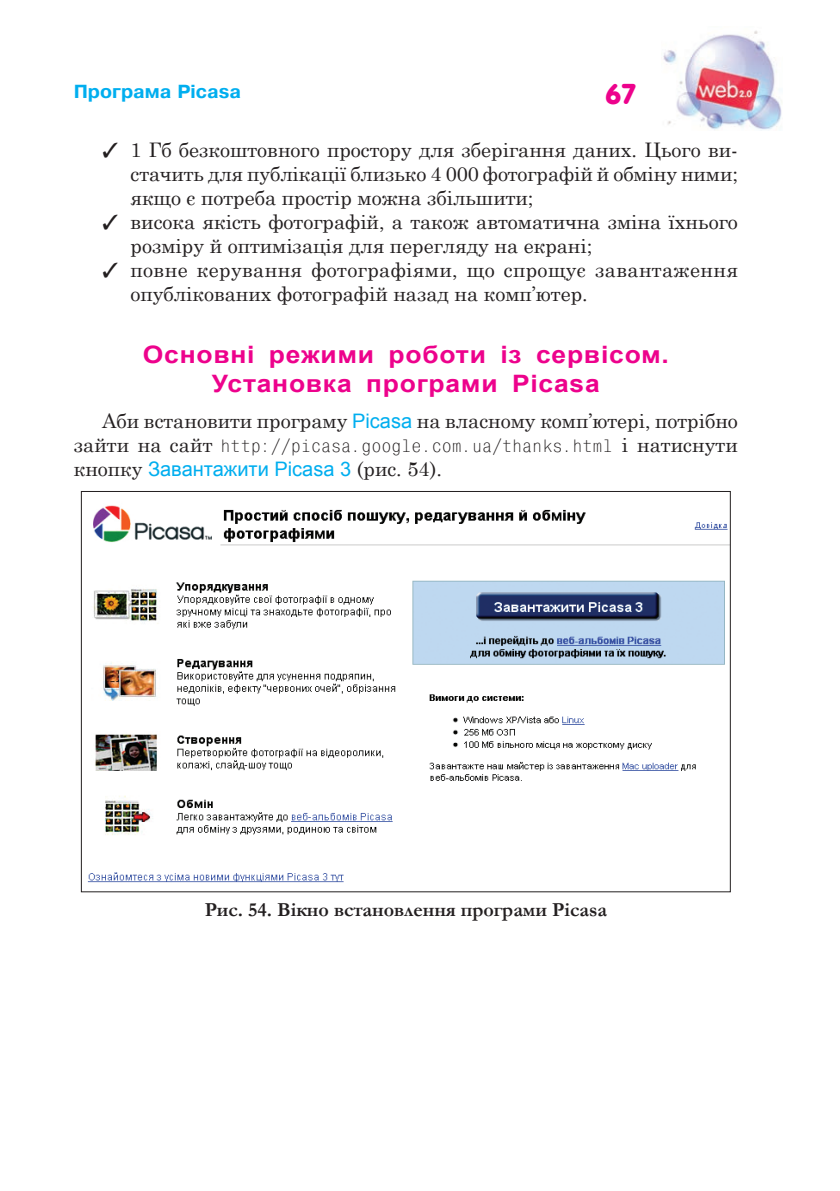
<style>
.page{position:relative;width:840px;height:1191px;background:#fff}
.page>*{position:absolute;margin:0;border:0;box-sizing:border-box;transform-origin:0 0}
.t1{font:28px "Vogue";color:#ed028c}
.Пункт{font:700 24px/28.8px "Arial";letter-spacing:.03em;color:#ed028c;text-align:center;scale:1.1 1}
.Текст_список{font:20px/24px "Century Schoolbook";color:#231f20;text-align:justify}
.Текст{font:20px/24px "Century Schoolbook";color:#231f20;text-align:justify}
.Текст_список-2{font:20px/24px "Century Schoolbook";letter-spacing:.02em;color:#231f20}
.Рисунок{font:700 20px "Garamond";color:#231f20}
.t2{font:700 18px "Pragmatica";color:#00aeef}
.s1{font-family:"Arial";color:#00aeef}
.s2{font-family:"Mono Condensed"}
</style>
<div class="page">
<img style="left:87px;top:505px;width:641px;height:378px">
<img style="left:663px;top:31px;width:118px;height:99px">
<p class="t2" style="left:74px;top:81px;width:168px">Програма Picasa</p>
<h1 class="t1" style="left:605px;top:78px;width:33px">67</h1>
<p class="Текст_список" style="left:130px;top:136px;width:608px">1 Гб безкоштовного простору для зберігання даних. Цього ви&shy;стачить для публікації близько 4 000 фотографій й обміну ними; якщо є потреба простір можна збільшити;</p>
<p class="Текст_список" style="left:130px;top:208px;width:608px">висока якість фотографій, а також автоматична зміна їхнього розміру й оптимізація для перегляду на екрані;</p>
<p class="Текст_список-2" style="left:130px;top:256px;width:608px">повне керування фотографіями, що спрощує завантаження опублікованих фотографій назад на комп’ютер.</p>
<p class="Пункт" style="left:143px;top:341px;width:479px">Основні режими роботи із сервісом.<br>Установка програми Picasa</p>
<p class="Текст" style="left:74px;top:407px;width:665px;text-indent:28px">Аби встановити програму <span class="s1">Picasa</span> на власному комп’ютері, потрібно зайти на сайт <span class="s2">http://picasa.google.com.ua/thanks.html</span> і натиснути кнопку <span class="s1">Завантажити Picasa 3</span> (рис. 54).</p>
<p class="Рисунок" style="left:204px;top:896px;width:403px">Рис. 54. Вікно встановлення програми Picasa</p>
</div>
